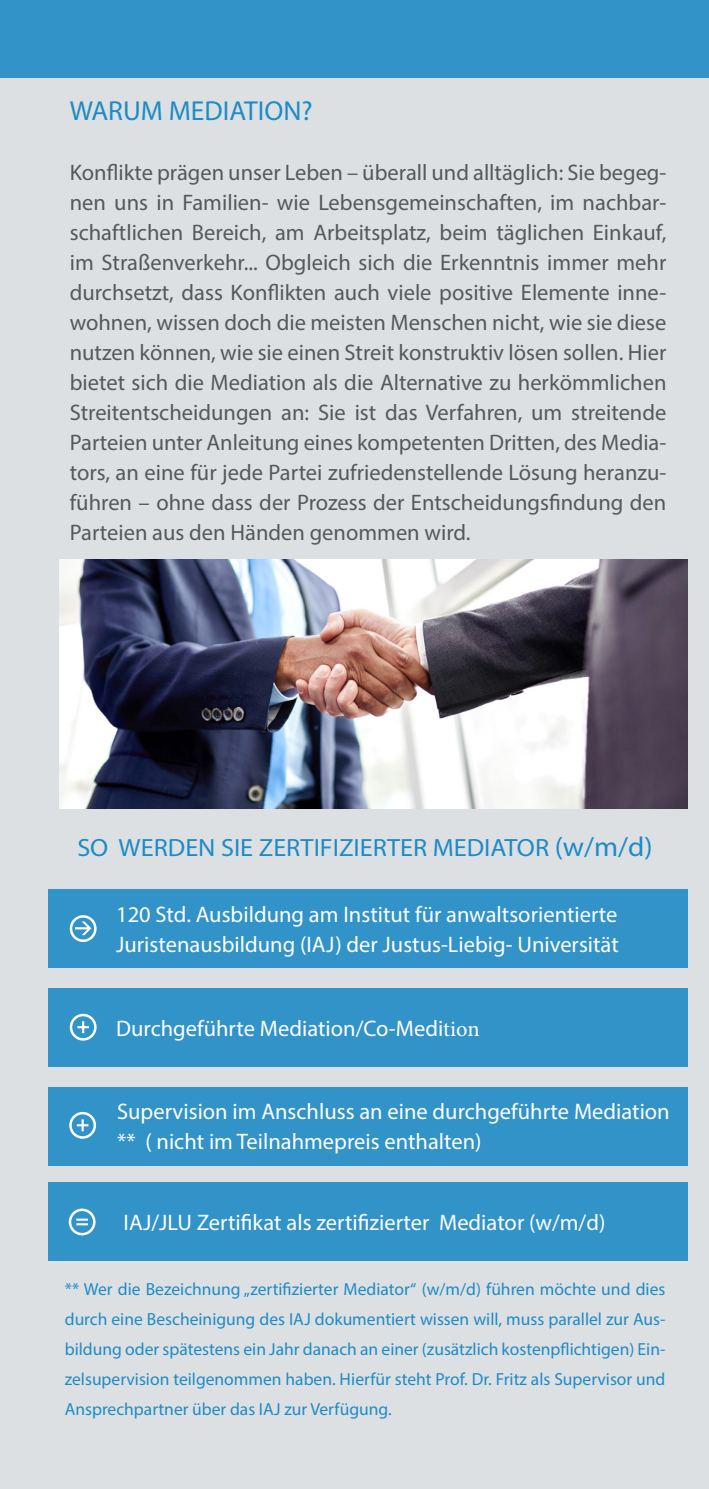
<style>
.page{position:relative;width:709px;height:1489px;background:#fff}
.page>*{position:absolute;margin:0;border:0;box-sizing:border-box;transform-origin:0 0}
.Fließtext_9pt{font:27.5px "Myriad Pro";color:#1e8bc6}
.t1{font:25px "Myriad Pro";color:#1e8bc6;scale:1.05 1}
.Fließtext_9pt-2{font:22.5px/30px "Myriad Pro";color:#57585a;text-align:justify}
.Fließtext_9pt-3{font:22.5px/30px "Myriad Pro";color:#fff}
.Fließtext_9pt-4{font:17.5px/30px "Myriad Pro";color:#1e8bc6;text-align:justify}
.s1{font-size:27.5px}
.s2{font-family:"Minion Pro"}
</style>
<div class="page">
<div style="left:0;top:0;width:709px;height:1488px;background:#dde0e3"></div>
<div style="left:48px;top:1087px;width:639px;height:78px;background:#3193c8"></div>
<img style="left:59px;top:560px;width:628px;height:248px">
<div style="left:0;top:0;width:709px;height:78px;background:#3193c8"></div>
<div style="left:48px;top:1182px;width:639px;height:79px;background:#3193c8"></div>
<div style="left:69px;top:1208px;width:27px;height:27px;border:2px solid #fff;border-radius:50%"></div>
<svg style="left:76px;top:1218px;width:12px;height:7px"></svg>
<div style="left:48px;top:987px;width:639px;height:79px;background:#3193c8"></div>
<div style="left:70px;top:1013px;width:27px;height:27px;border:2px solid #fff;border-radius:50%"></div>
<svg style="left:77px;top:1021px;width:12px;height:12px"></svg>
<div style="left:69px;top:1111px;width:27px;height:27px;border:2px solid #fff;border-radius:50%"></div>
<svg style="left:77px;top:1119px;width:11px;height:12px"></svg>
<div style="left:48px;top:889px;width:639px;height:78px;background:#3193c8"></div>
<div style="left:70px;top:915px;width:27px;height:26px;border:2px solid #fff;border-radius:50%"></div>
<svg style="left:75px;top:921px;width:16px;height:14px"></svg>
<p class="Fließtext_9pt" style="left:70px;top:94px;width:244px">WARUM MEDIATION?</p>
<p class="Fließtext_9pt-2" style="left:70px;top:157px;width:598px">Konflikte prägen unser Leben – überall und alltäglich: Sie begeg&shy;nen uns in Familien- wie Lebensgemeinschaften, im nachbar&shy;schaftlichen Bereich, am Arbeitsplatz, beim täglichen Einkauf, im Straßenverkehr... Obgleich sich die Erkenntnis immer mehr durchsetzt, dass Konflikten auch viele positive Elemente inne&shy;wohnen, wissen doch die meisten Menschen nicht, wie sie diese nutzen können, wie sie einen Streit konstruktiv lösen sollen. Hier bietet sich die Mediation als die Alternative zu herkömmlichen Streitentscheidungen an: Sie ist das Verfahren, um streitende Parteien unter Anleitung eines kompetenten Dritten, des Media&shy;tors, an eine für jede Partei zufriedenstellende Lösung heranzu&shy;führen – ohne dass der Prozess der Entscheidungsfindung den Parteien aus den Händen genommen wird.</p>
<p class="t1" style="left:77px;top:832px;width:549px">SO WERDEN SIE ZERTIFIZIERTER MEDIATOR <span class="s1">(w/m/d)</span></p>
<p class="Fließtext_9pt-3" style="left:116px;top:899px;width:504px">120 Std. Ausbildung am Institut für anwaltsorientierte<br>Juristenausbildung (IAJ) der Justus-Liebig- Universität</p>
<p class="Fließtext_9pt-3" style="left:116px;top:1012px;width:365px">Durchgeführte Mediation/Co-Medi<span class="s2">tion</span></p>
<p class="Fließtext_9pt-3" style="left:117px;top:1096px;width:554px">Supervision im Anschluss an eine durchgeführte Mediation ** ( nicht im Teilnahmepreis enthalten)</p>
<p class="Fließtext_9pt-3" style="left:124px;top:1207px;width:483px">IAJ/JLU Zertifikat als zertifizierter Mediator (w/m/d)</p>
<p class="Fließtext_9pt-4" style="left:65px;top:1273px;width:602px">** Wer die Bezeichnung „zertifizierter Mediator“ (w/m/d) führen möchte und dies durch eine Bescheinigung des IAJ dokumentiert wissen will, muss parallel zur Aus&shy;bildung oder spätestens ein Jahr danach an einer (zusätzlich kostenpflichtigen) Ein&shy;zelsupervision teilgenommen haben. Hierfür steht Prof. Dr. Fritz als Supervisor und Ansprechpartner über das IAJ zur Verfügung.</p>
</div>
